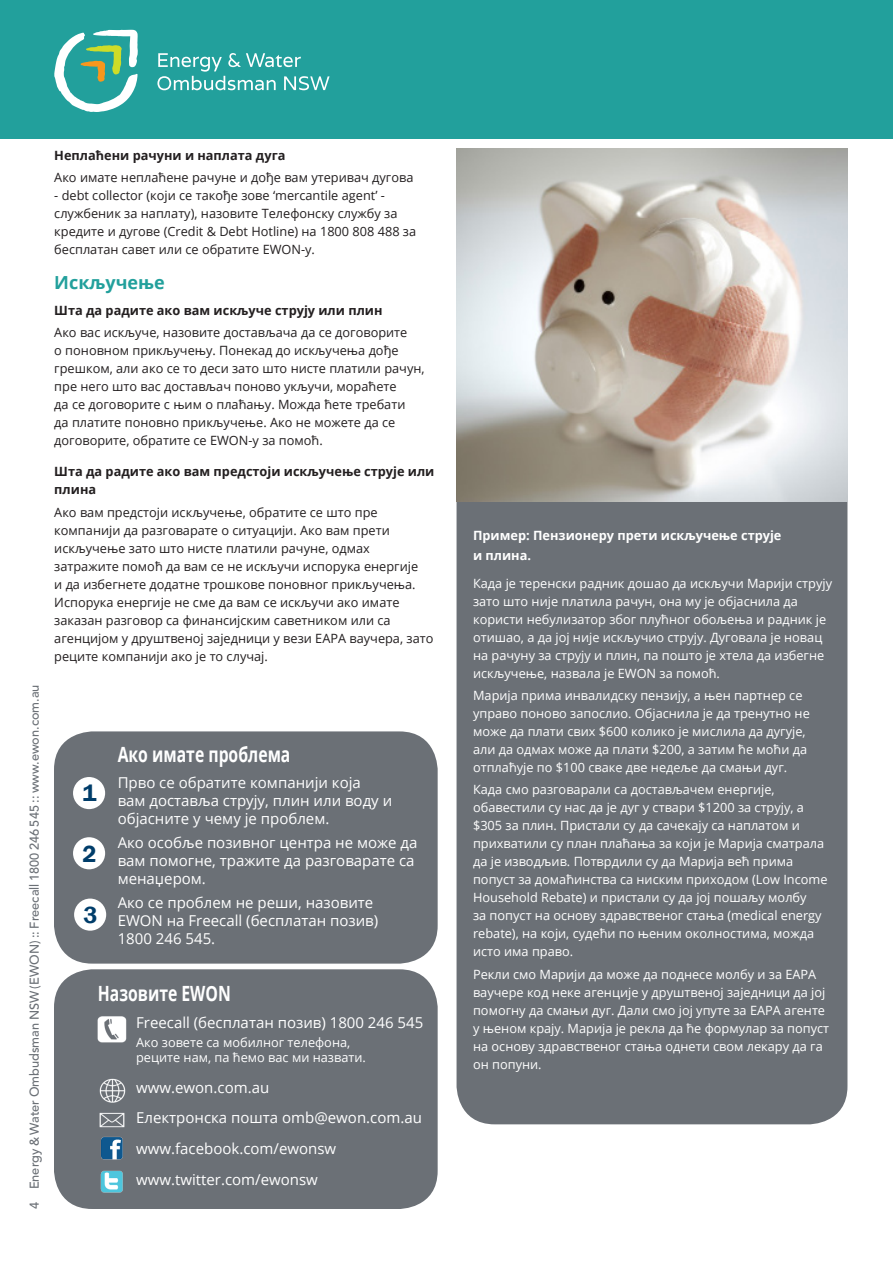
<style>
.page{position:relative;width:893px;height:1263px;background:#fff}
.page>*{position:absolute;margin:0;border:0;box-sizing:border-box;transform-origin:0 0}
.t1{font:600 24px "Franklin Gothic";color:#003d6a}
.t2{font:700 21px "Open Sans";color:#fff;scale:.75 1}
.t3{font:700 18px "Open Sans";color:#22a09c}
.t4{font:15px/18px "Open Sans";color:#fff}
.t5{font:12.75px/18px "Open Sans";color:#fff}
.t6{font:12.75px/18px "Open Sans";color:#231f20}
.t7{font:700 12.75px/18px "Open Sans";color:#231f20}
.body_text_start{font:500 12.75px "Avenir LT Std";color:#6b7076}
.t8{font:700 12.75px/19.5px "Open Sans";color:#fff}
</style>
<div class="page">
<div style="left:457px;top:414px;width:390px;height:710px;background:#6b7076;border-radius:38px"></div>
<div style="left:54px;top:969px;width:384px;height:240px;background:#6b7076;border-radius:38px"></div>
<div style="left:54px;top:731px;width:384px;height:232px;background:#6b7076;border-radius:38px"></div>
<img style="left:457px;top:149px;width:390px;height:352px">
<div style="left:0;top:0;width:893px;height:138px;background:#22a09c"></div>
<img style="left:97px;top:1016px;width:30px;height:27px">
<img style="left:99px;top:1078px;width:27px;height:25px">
<img style="left:99px;top:1112px;width:26px;height:16px">
<img style="left:100px;top:1170px;width:23px;height:23px">
<img style="left:101px;top:1136px;width:22px;height:24px">
<div style="left:73px;top:777px;width:32px;height:32px;background:#fff;border-radius:50%"></div>
<div style="left:73px;top:837px;width:32px;height:32px;background:#fff;border-radius:50%"></div>
<div style="left:74px;top:898px;width:32px;height:33px;background:#fff;border-radius:50%"></div>
<svg style="left:157px;top:53px;width:173px;height:37px"></svg>
<svg style="left:54px;top:30px;width:84px;height:82px"></svg>
<p class="body_text_start" style="left:27px;top:1209px;width:526px;rotate:-90deg">4 Energy &amp; Water Ombudsman NSW (EWON) :: Freecall 1800 246 545 :: www.ewon.com.au</p>
<p class="t7" style="left:54px;top:146px;width:233px">Неплаћени рачуни и наплата дуга</p>
<p class="t6" style="left:54px;top:168px;width:361px">Ако имате неплаћене рачуне и дође вам утеривач дугова</p>
<p class="t6" style="left:54px;top:186px;width:363px">- debt collector (који се такође зове ‘mercantile agent’ - службеник за наплату), назовите Телефонску службу за кредите и дугове (Credit &amp; Debt Hotline) на 1800 808 488 за бесплатан савет или се обратите EWON-у.</p>
<p class="t3" style="left:54px;top:269px;width:112px">Искључење</p>
<p class="t7" style="left:54px;top:301px;width:330px">Шта да радите ако вам искључе струју или плин</p>
<p class="t6" style="left:54px;top:323px;width:372px">Ако вас искључе, назовите достављача да се договорите<br>о поновном прикључењу. Понекад до искључења дође грешком, али ако се то деси зато што нисте платили рачун, пре него што вас достављач поново укључи, мораћете<br>да се договорите с њим о плаћању. Можда ћете требати<br>да платите поновно прикључење. Ако не можете да се договорите, обратите се EWON-у за помоћ.</p>
<p class="t7" style="left:54px;top:462px;width:382px">Шта да радите ако вам предстоји искључење струје или плина</p>
<p class="t6" style="left:54px;top:502px;width:381px">Ако вам предстоји искључење, обратите се што пре компанији да разговарате о ситуацији. Ако вам прети искључење зато што нисте платили рачуне, одмах затражите помоћ да вам се не искључи испорука енергије<br>и да избегнете додатне трошкове поновног прикључења.<br>Испорука енергије не сме да вам се искључи ако имате заказан разговор са финансијским саветником или са агенцијом у друштвеној заједници у вези EAPA ваучера, зато реците компанији ако је то случај.</p>
<p class="t1" style="left:82px;top:778px;width:16px">1</p>
<p class="t1" style="left:82px;top:839px;width:16px">2</p>
<p class="t1" style="left:84px;top:900px;width:16px">3</p>
<p class="t2" style="left:118px;top:739px;width:232px">Ако имате проблема</p>
<p class="t4" style="left:118px;top:773px;width:276px">Прво се обратите компанији која вам доставља струју, плин или воду и објасните у чему је проблем.</p>
<p class="t4" style="left:118px;top:833px;width:301px">Ако особље позивног центра не може да вам помогне, тражите да разговарате са менаџером.</p>
<p class="t4" style="left:118px;top:893px;width:262px">Ако се проблем не реши, назовите<br>EWON на Freecall (бесплатан позив)<br>1800 246 545.</p>
<p class="t2" style="left:98px;top:978px;width:179px">Назовите EWON</p>
<p class="t4" style="left:136px;top:1013px;width:289px">Freecall (бесплатан позив) 1800 246 545</p>
<p class="t5" style="left:136px;top:1033px;width:216px">Ако зовете са мобилног телефона,</p>
<p class="t5" style="left:136px;top:1048px;width:231px">реците нам, па ћемо вас ми назвати.</p>
<p class="t4" style="left:136px;top:1078px;width:135px">www.ewon.com.au</p>
<p class="t4" style="left:136px;top:1108px;width:287px">Електронска пошта omb@ewon.com.au</p>
<p class="t4" style="left:136px;top:1139px;width:201px">www.facebook.com/ewonsw</p>
<p class="t4" style="left:136px;top:1170px;width:183px">www.twitter.com/ewonsw</p>
<p class="t8" style="left:473px;top:526px;width:310px">Пример: Пензионеру прети искључење струје и плина.</p>
<p class="t5" style="left:473px;top:574px;width:361px">Када је теренски радник дошао да искључи Марији струју зато што није платила рачун, она му је објаснила да користи небулизатор због плућног обољења и радник је отишао, а да јој није искључио струју. Дуговала је новац на рачуну за струју и плин, па пошто је хтела да избегне искључење, назвала је EWON за помоћ.</p>
<p class="t5" style="left:473px;top:686px;width:338px">Марија прима инвалидску пензију, а њен партнер се управо поново запослио. Објаснила је да тренутно не може да плати свих $600 колико је мислила да дугује, али да одмах може да плати $200, а затим ће моћи да отплаћује по $100 сваке две недеље да смањи дуг.</p>
<p class="t5" style="left:473px;top:780px;width:356px">Када смо разговарали са достављачем енергије, обавестили су нас да је дуг у ствари $1200 за струју, а $305 за плин. Пристали су да сачекају са наплатом и прихватили су план плаћања за који је Марија сматрала да је изводљив. Потврдили су да Марија већ прима попуст за домаћинства са ниским приходом (Low Income Household Rebate) и пристали су да јој пошаљу молбу<br>за попуст на основу здравственог стања (medical energy rebate), на који, судећи по њеним околностима, можда исто има право.</p>
<p class="t5" style="left:473px;top:965px;width:358px">Рекли смо Марији да може да поднесе молбу и за EAPA ваучере код неке агенције у друштвеној заједници да јој помогну да смањи дуг. Дали смо јој упуте за EAPA агенте у њеном крају. Марија је рекла да ће формулар за попуст на основу здравственог стања однети свом лекару да га он попуни.</p>
</div>
